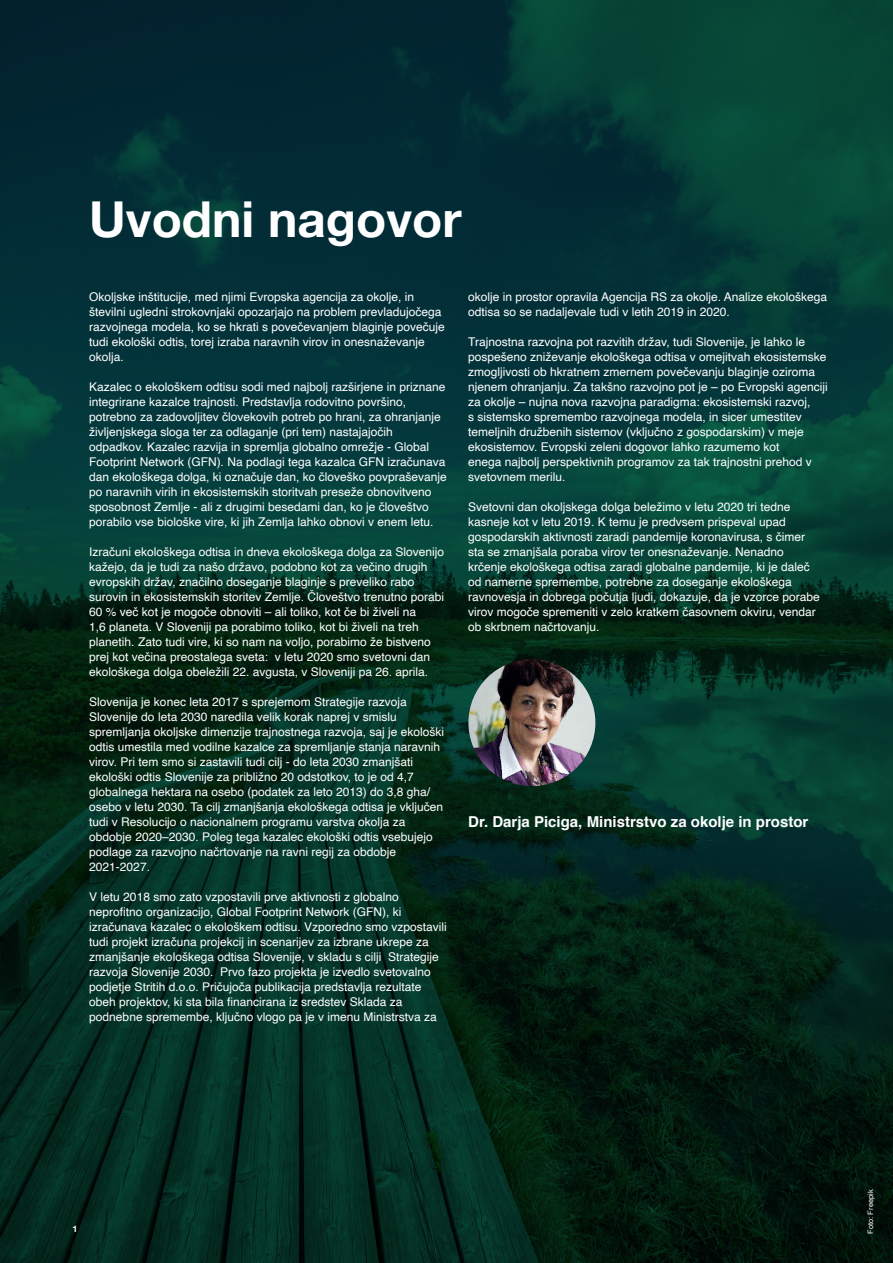
<style>
.page{position:relative;width:893px;height:1263px;background:#fff}
.page>*{position:absolute;margin:0;border:0;box-sizing:border-box;transform-origin:0 0}
.t1{font:700 49.5px "Helvetica Neue";color:#fff}
.t2{font:700 15px "Helvetica";color:#fff}
.t3{font:12px/15px "Helvetica";color:#fff}
.t4{font:700 9px "Helvetica Neue";color:#fff}
.t5{font:7.5px "Helvetica";color:#fff}
</style>
<div class="page">
<img style="left:0;top:0;width:893px;height:1263px">
<img style="left:468px;top:659px;width:127px;height:127px;border-radius:63px">
<p class="t1" style="left:89px;top:180px;width:374px">Uvodni nagovor</p>
<p class="t3" style="left:89px;top:290px;width:357px">Okoljske inštitucije, med njimi Evropska agencija za okolje, in številni ugledni strokovnjaki opozarjajo na problem prevladujočega razvojnega modela, ko se hkrati s povečevanjem blaginje povečuje tudi ekološki odtis, torej izraba naravnih virov in onesnaževanje okolja.</p>
<p class="t3" style="left:89px;top:380px;width:359px">Kazalec o ekološkem odtisu sodi med najbolj razširjene in priznane integrirane kazalce trajnosti. Predstavlja rodovitno površino, potrebno za zadovoljitev človekovih potreb po hrani, za ohranjanje življenjskega sloga ter za odlaganje (pri tem) nastajajočih odpadkov. Kazalec razvija in spremlja globalno omrežje - Global Footprint Network (GFN). Na podlagi tega kazalca GFN izračunava dan ekološkega dolga, ki označuje dan, ko človeško povpraševanje po naravnih virih in ekosistemskih storitvah preseže obnovitveno sposobnost Zemlje - ali z drugimi besedami dan, ko je človeštvo porabilo vse biološke vire, ki jih Zemlja lahko obnovi v enem letu.</p>
<p class="t3" style="left:89px;top:545px;width:356px">Izračuni ekološkega odtisa in dneva ekološkega dolga za Slovenijo kažejo, da je tudi za našo državo, podobno kot za večino drugih evropskih držav, značilno doseganje blaginje s preveliko rabo surovin in ekosistemskih storitev Zemlje. Človeštvo trenutno porabi 60 % več kot je mogoče obnoviti – ali toliko, kot če bi živeli na<br>1,6 planeta. V Sloveniji pa porabimo toliko, kot bi živeli na treh planetih. Zato tudi vire, ki so nam na voljo, porabimo že bistveno prej kot večina preostalega sveta: v letu 2020 smo svetovni dan ekološkega dolga obeležili 22. avgusta, v Sloveniji pa 26. aprila.</p>
<p class="t3" style="left:89px;top:695px;width:356px">Slovenija je konec leta 2017 s sprejemom Strategije razvoja Slovenije do leta 2030 naredila velik korak naprej v smislu spremljanja okoljske dimenzije trajnostnega razvoja, saj je ekološki odtis umestila med vodilne kazalce za spremljanje stanja naravnih virov. Pri tem smo si zastavili tudi cilj - do leta 2030 zmanjšati ekološki odtis Slovenije za približno 20 odstotkov, to je od 4,7 globalnega hektara na osebo (podatek za leto 2013) do 3,8 gha/ osebo v letu 2030. Ta cilj zmanjšanja ekološkega odtisa je vključen tudi v Resolucijo o nacionalnem programu varstva okolja za obdobje 2020–2030. Poleg tega kazalec ekološki odtis vsebujejo podlage za razvojno načrtovanje na ravni regij za obdobje</p>
<p class="t3" style="left:89px;top:860px;width:62px">2021-2027.</p>
<p class="t3" style="left:89px;top:890px;width:359px">V letu 2018 smo zato vzpostavili prve aktivnosti z globalno neprofitno organizacijo, Global Footprint Network (GFN), ki izračunava kazalec o ekološkem odtisu. Vzporedno smo vzpostavili tudi projekt izračuna projekcij in scenarijev za izbrane ukrepe za zmanjšanje ekološkega odtisa Slovenije, v skladu s cilji Strategije razvoja Slovenije 2030. Prvo fazo projekta je izvedlo svetovalno podjetje Stritih d.o.o. Pričujoča publikacija predstavlja rezultate obeh projektov, ki sta bila financirana iz sredstev Sklada za podnebne spremembe, ključno vlogo pa je v imenu Ministrstva za</p>
<p class="t3" style="left:468px;top:290px;width:360px">okolje in prostor opravila Agencija RS za okolje. Analize ekološkega odtisa so se nadaljevale tudi v letih 2019 in 2020.</p>
<p class="t3" style="left:468px;top:335px;width:361px">Trajnostna razvojna pot razvitih držav, tudi Slovenije, je lahko le pospešeno zniževanje ekološkega odtisa v omejitvah ekosistemske zmogljivosti ob hkratnem zmernem povečevanju blaginje oziroma njenem ohranjanju. Za takšno razvojno pot je – po Evropski agenciji za okolje – nujna nova razvojna paradigma: ekosistemski razvoj,<br>s sistemsko spremembo razvojnega modela, in sicer umestitev temeljnih družbenih sistemov (vključno z gospodarskim) v meje ekosistemov. Evropski zeleni dogovor lahko razumemo kot<br>enega najbolj perspektivnih programov za tak trajnostni prehod v svetovnem merilu.</p>
<p class="t3" style="left:468px;top:500px;width:353px">Svetovni dan okoljskega dolga beležimo v letu 2020 tri tedne kasneje kot v letu 2019. K temu je predvsem prispeval upad gospodarskih aktivnosti zaradi pandemije koronavirusa, s čimer sta se zmanjšala poraba virov ter onesnaževanje. Nenadno krčenje ekološkega odtisa zaradi globalne pandemije, ki je daleč od namerne spremembe, potrebne za doseganje ekološkega ravnovesja in dobrega počutja ljudi, dokazuje, da je vzorce porabe virov mogoče spremeniti v zelo kratkem časovnem okviru, vendar ob skrbnem načrtovanju.</p>
<p class="t2" style="left:468px;top:809px;width:342px">Dr. Darja Piciga, Ministrstvo za okolje in prostor</p>
<p class="t4" style="left:72px;top:1221px;width:7px">1</p>
<p class="t5" style="left:865px;top:1234px;width:46px;rotate:-90deg">Foto: Freepik</p>
</div>
